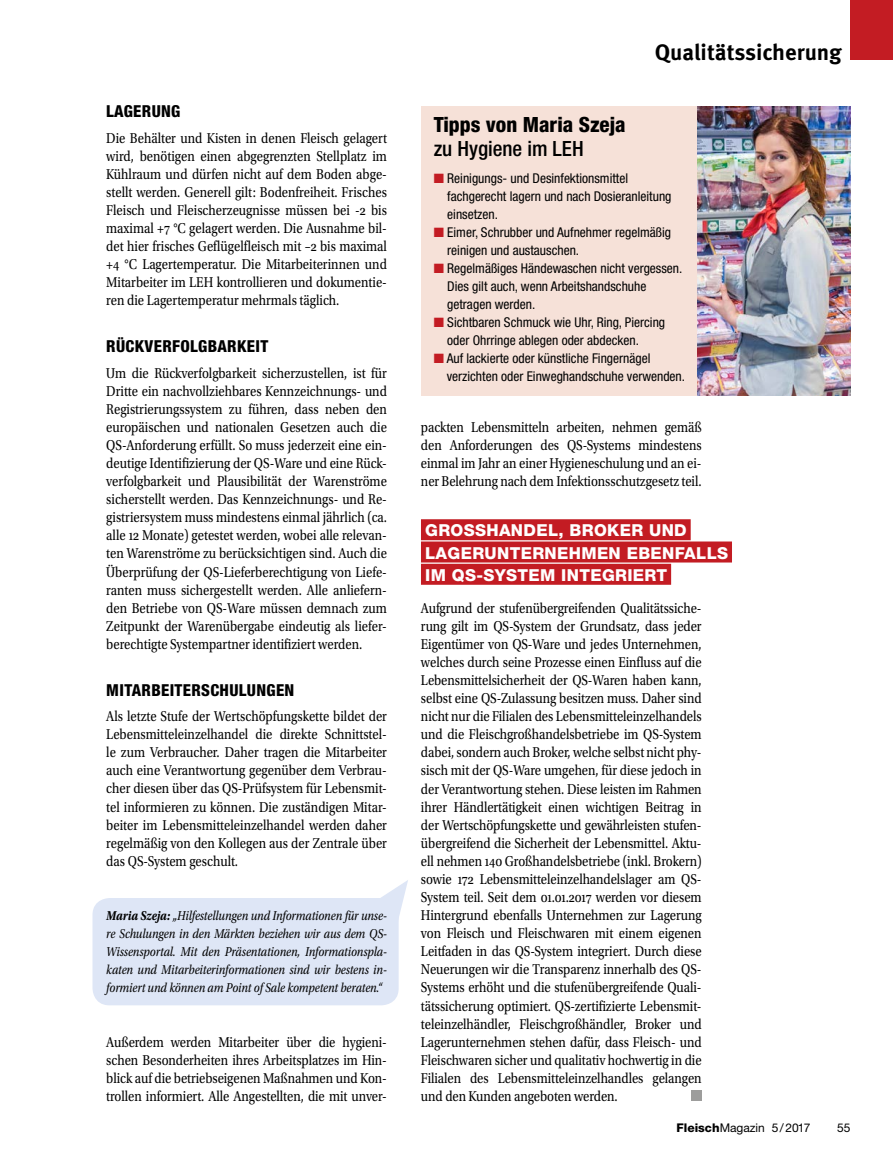
<style>
.page{position:relative;width:893px;height:1170px;background:#fff}
.page>*{position:absolute;margin:0;border:0;box-sizing:border-box;transform-origin:0 0}
.t1{font:700 22.5px "Meta Pro";color:#000}
.t2{font:800 condensed 21px "Helvetica Neue LT Std";color:#000}
.t3{font:500 condensed 21px "Helvetica Neue LT Std";color:#000}
.t4{font:800 16.5px/22.2px "Helvetica Neue LT Std";letter-spacing:.02em;color:#fff}
.t5{font:800 condensed 16.5px "Helvetica Neue LT Std";letter-spacing:.02em;color:#000}
.t6{font:15px/18px "Utopia Std";letter-spacing:-.005em;color:#000;text-align:justify;scale:.85 1}
.t7{font:condensed 13.5px/18px "Helvetica Neue LT Std";color:#000}
.t8{font:italic 13.5px/18px "Utopia Std";letter-spacing:-.005em;color:#000;text-align:justify;scale:.85 1}
.t9{font:12px "Helvetica Neue LT Std";color:#000}
.s1{font-weight:700}
.s2{color:#c31c23}
.s3{font-weight:800}
</style>
<div class="page">
<div style="left:92px;top:897px;width:307px;height:108px;background:#dee6f6;border-radius:17px"></div>
<svg style="left:374px;top:880px;width:34px;height:36px"></svg>
<div style="left:850px;top:0;width:43px;height:60px;background:#c31c23"></div>
<div style="left:421px;top:106px;width:429px;height:289px;background:#f6e1d8"></div>
<img style="left:697px;top:106px;width:153px;height:289px">
<div style="left:691px;top:1090px;width:11px;height:10px;background:#9d9d9c"></div>
<div style="left:421px;top:519px;width:270px;height:21px;background:#c31c23"></div>
<div style="left:421px;top:541px;width:311px;height:21px;background:#c31c23"></div>
<div style="left:421px;top:563px;width:250px;height:21px;background:#c31c23"></div>
<p class="t5" style="left:106px;top:101px;width:76px">LAGERUNG</p>
<p class="t6" style="left:106px;top:129px;width:332px">Die Behälter und Kisten in denen Fleisch gelagert wird, benötigen einen abgegrenzten Stellplatz im Kühlraum und dürfen nicht auf dem Boden abge&shy;stellt werden. Generell gilt: Bodenfreiheit. Frisches Fleisch und Fleischerzeugnisse müssen bei -2 bis maximal +7 °C gelagert werden. Die Ausnahme bil&shy;det hier frisches Geflügelfleisch mit –2 bis maximal +4 °C Lagertemperatur. Die Mitarbeiterinnen und Mitarbeiter im LEH kontrollieren und dokumentie&shy;ren die Lagertemperatur mehrmals täglich.</p>
<p class="t5" style="left:106px;top:336px;width:164px">RÜCKVERFOLGBARKEIT</p>
<p class="t6" style="left:106px;top:364px;width:332px">Um die Rückverfolgbarkeit sicherzustellen, ist für Dritte ein nachvollziehbares Kennzeichnungs- und Registrierungssystem zu führen, dass neben den europäischen und nationalen Gesetzen auch die QS-Anforderung erfüllt. So muss jederzeit eine ein&shy;deutige Identifizierung der QS-Ware und eine Rück&shy;verfolgbarkeit und Plausibilität der Warenströme sicherstellt werden. Das Kennzeichnungs- und Re&shy;gistriersystem muss mindestens einmal jährlich (ca. alle 12 Monate) getestet werden, wobei alle relevan&shy;ten Warenströme zu berücksichtigen sind. Auch die Überprüfung der QS-Lieferberechtigung von Liefe&shy;ranten muss sichergestellt werden. Alle anliefern&shy;den Betriebe von QS-Ware müssen demnach zum Zeitpunkt der Warenübergabe eindeutig als liefer&shy;berechtigte Systempartner identifiziert werden.</p>
<p class="t5" style="left:106px;top:679px;width:190px">MITARBEITERSCHULUNGEN</p>
<p class="t6" style="left:106px;top:707px;width:332px">Als letzte Stufe der Wertschöpfungskette bildet der Lebensmitteleinzelhandel die direkte Schnittstel&shy;le zum Verbraucher. Daher tragen die Mitarbeiter auch eine Verantwortung gegenüber dem Verbrau&shy;cher diesen über das QS-Prüfsystem für Lebensmit&shy;tel informieren zu können. Die zuständigen Mitar&shy;beiter im Lebensmitteleinzelhandel werden daher regelmäßig von den Kollegen aus der Zentrale über das QS-System geschult.</p>
<p class="t8" style="left:106px;top:906px;width:332px"><span class="s1">Maria Szeja:</span> „Hilfestellungen und Informationen für unse&shy;re Schulungen in den Märkten beziehen wir aus dem QS-Wissensportal. Mit den Präsentationen, Informationspla&shy;katen und Mitarbeiterinformationen sind wir bestens in&shy;formiert und können am Point of Sale kompetent beraten.“</p>
<p class="t6" style="left:106px;top:1032px;width:332px">Außerdem werden Mitarbeiter über die hygieni&shy;schen Besonderheiten ihres Arbeitsplatzes im Hin&shy;blick auf die betriebseigenen Maßnahmen und Kon&shy;trollen informiert. Alle Angestellten, die mit unver-</p>
<h1 class="t1" style="left:655px;top:37px;width:189px">Qualitätssicherung</h1>
<h2 class="t2" style="left:434px;top:111px;width:193px">Tipps von Maria Szeja</h2>
<h2 class="t3" style="left:434px;top:136px;width:152px">zu Hygiene im LEH</h2>
<p class="t7" style="left:447px;top:169px;width:226px;text-indent:-14px"><span class="s2">■</span> Reinigungs- und Desinfektionsmittel fachgerecht lagern und nach Dosieranleitung einsetzen.</p>
<p class="t7" style="left:447px;top:223px;width:225px;text-indent:-14px"><span class="s2">■</span> Eimer, Schrubber und Aufnehmer regelmäßig reinigen und austauschen.</p>
<p class="t7" style="left:447px;top:259px;width:237px;text-indent:-14px"><span class="s2">■</span> Regelmäßiges Händewaschen nicht vergessen.<br>Dies gilt auch, wenn Arbeitshandschuhe getragen werden.</p>
<p class="t7" style="left:447px;top:313px;width:219px;text-indent:-14px"><span class="s2">■</span> Sichtbaren Schmuck wie Uhr, Ring, Piercing oder Ohrringe ablegen oder abdecken.</p>
<p class="t7" style="left:447px;top:349px;width:240px;text-indent:-13px"><span class="s2">■</span> Auf lackierte oder künstliche Fingernägel verzichten oder Einweghandschuhe verwenden.</p>
<p class="t6" style="left:421px;top:418px;width:332px">packten Lebensmitteln arbeiten, nehmen gemäß den Anforderungen des QS-Systems mindestens einmal im Jahr an einer Hygieneschulung und an ei&shy;ner Belehrung nach dem Infektionsschutzgesetz teil.</p>
<p class="t4" style="left:425px;top:519px;width:304px">GROSSHANDEL, BROKER UND<br>LAGERUNTERNEHMEN EBENFALLS<br>IM QS-SYSTEM INTEGRIERT</p>
<p class="t6" style="left:421px;top:599px;width:332px">Aufgrund der stufenübergreifenden Qualitätssiche&shy;rung gilt im QS-System der Grundsatz, dass jeder Eigentümer von QS-Ware und jedes Unternehmen, welches durch seine Prozesse einen Einfluss auf die Lebensmittelsicherheit der QS-Waren haben kann, selbst eine QS-Zulassung besitzen muss. Daher sind nicht nur die Filialen des Lebensmitteleinzelhandels und die Fleischgroßhandelsbetriebe im QS-System dabei, sondern auch Broker, welche selbst nicht phy&shy;sisch mit der QS-Ware umgehen, für diese jedoch in der Verantwortung stehen. Diese leisten im Rahmen ihrer Händlertätigkeit einen wichtigen Beitrag in der Wertschöpfungskette und gewährleisten stufen&shy;übergreifend die Sicherheit der Lebensmittel. Aktu&shy;ell nehmen 140 Großhandelsbetriebe (inkl. Brokern) sowie 172 Lebensmitteleinzelhandelslager am QS-System teil. Seit dem 01.01.2017 werden vor diesem Hintergrund ebenfalls Unternehmen zur Lagerung von Fleisch und Fleischwaren mit einem eigenen Leitfaden in das QS-System integriert. Durch diese Neuerungen wir die Transparenz innerhalb des QS-Systems erhöht und die stufenübergreifende Quali&shy;tätssicherung optimiert. QS-zertifizierte Lebensmit&shy;teleinzelhändler, Fleischgroßhändler, Broker und Lagerunternehmen stehen dafür, dass Fleisch- und Fleischwaren sicher und qualitativ hochwertig in die Filialen des Lebensmitteleinzelhandles gelangen und den Kunden angeboten werden.</p>
<p class="t9" style="left:676px;top:1120px;width:136px"><span class="s3">Fleisch</span>Magazin 5/2017</p>
<p class="t9" style="left:837px;top:1120px;width:15px">55</p>
</div>
